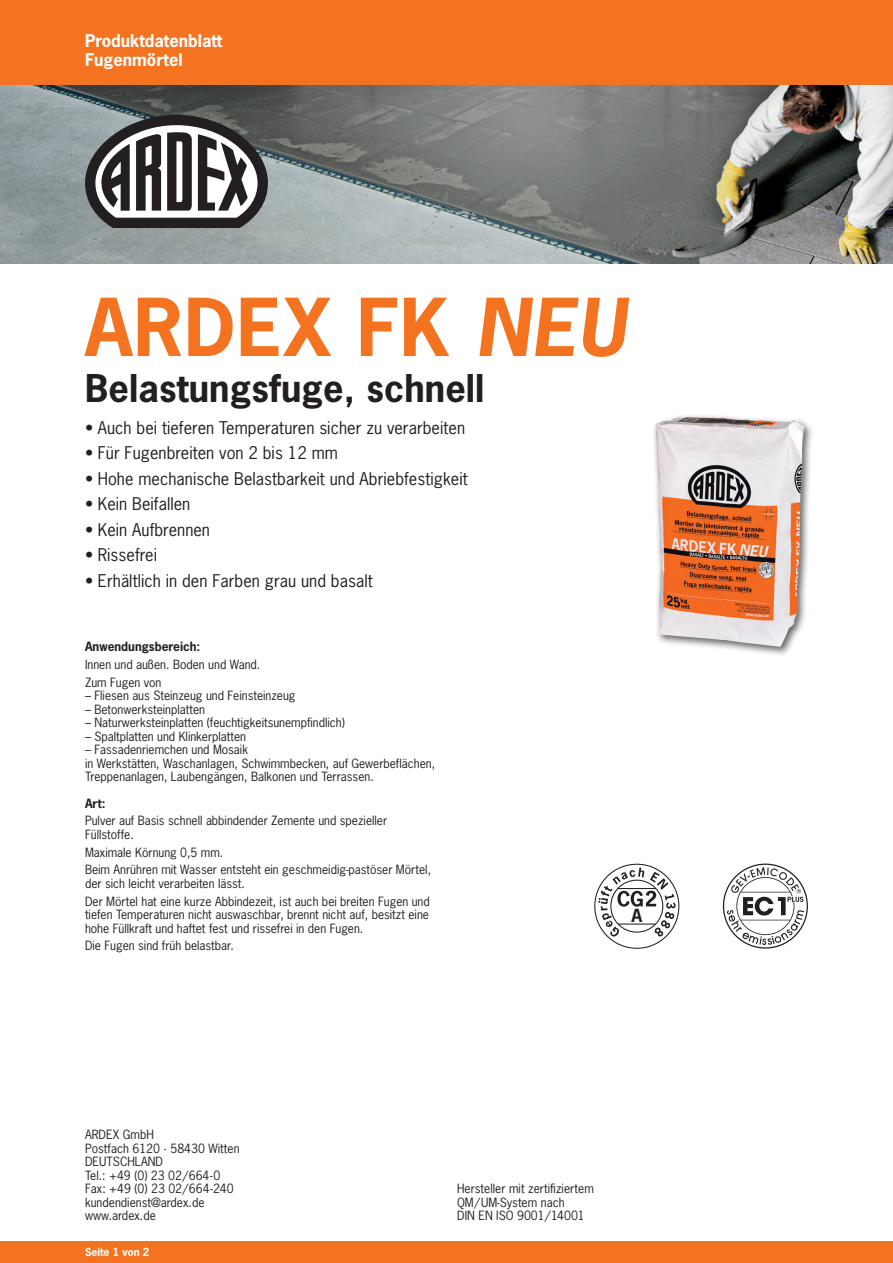
<style>
.page{position:relative;width:893px;height:1263px;background:#fff}
.page>*{position:absolute;margin:0;border:0;box-sizing:border-box;transform-origin:0 0}
.t1{font:700 75px "News Gothic Std";letter-spacing:.015em;color:#f47321}
.t2{font:700 36px "News Gothic Std";letter-spacing:.005em;color:#231f20}
.t3{font:700 17.1px "News Gothic";color:#231f20}
.t4{font:16.5px "News Gothic Std";letter-spacing:.005em;color:#231f20}
.t5{font:700 16.5px/19.5px "News Gothic Std";color:#fff}
.t6{font:12px/13.5px "News Gothic Std";color:#231f20}
.t7{font:700 12px "News Gothic Std";color:#231f20}
.t8{font:700 10.5px "News Gothic Std";color:#fff}
.s1{font-style:italic}
</style>
<div class="page">
<div style="left:0;top:0;width:893px;height:85px;background:#f47321"></div>
<div style="left:0;top:1242px;width:893px;height:21px;background:#f47321"></div>
<img style="left:0;top:85px;width:893px;height:179px">
<svg style="left:85px;top:115px;width:183px;height:113px"></svg>
<svg style="left:598px;top:867px;width:78px;height:70px"></svg>
<svg style="left:723px;top:863px;width:85px;height:86px"></svg>
<div style="left:652px;top:413px;width:162px;height:244px;background:#231f20;opacity:.7"></div>
<img style="left:656px;top:417px;width:34px;height:133px">
<h3 class="t5" style="left:85px;top:31px;width:139px">Produktdatenblatt<br>Fugenmörtel</h3>
<h1 class="t1" style="left:85px;top:278px;width:542px">ARDEX FK <span class="s1">NEU</span></h1>
<h2 class="t2" style="left:85px;top:365px;width:401px">Belastungsfuge, schnell</h2>
<h3 class="t4" style="left:85px;top:417px;width:382px">• Auch bei tieferen Temperaturen sicher zu verarbeiten</h3>
<h3 class="t4" style="left:85px;top:442px;width:254px">• Für Fugenbreiten von 2 bis 12 mm</h3>
<h3 class="t4" style="left:85px;top:468px;width:384px">• Hohe mechanische Belastbarkeit und Abriebfestigkeit</h3>
<h3 class="t4" style="left:85px;top:493px;width:107px">• Kein Beifallen</h3>
<h3 class="t4" style="left:85px;top:519px;width:127px">• Kein Aufbrennen</h3>
<h3 class="t4" style="left:85px;top:544px;width:74px">• Rissefrei</h3>
<h3 class="t4" style="left:85px;top:570px;width:289px">• Erhältlich in den Farben grau und basalt</h3>
<p class="t7" style="left:85px;top:639px;width:117px">Anwendungsbereich:</p>
<p class="t6" style="left:85px;top:656px;width:177px;line-height:17.7px">Innen und außen. Boden und Wand.<br>Zum Fugen von</p>
<p class="t6" style="left:85px;top:689px;width:212px">– Fliesen aus Steinzeug und Feinsteinzeug</p>
<p class="t6" style="left:85px;top:703px;width:122px">– Betonwerksteinplatten</p>
<p class="t6" style="left:85px;top:716px;width:261px">– Naturwerksteinplatten (feuchtigkeitsunempfindlich)</p>
<p class="t6" style="left:85px;top:730px;width:163px">– Spaltplatten und Klinkerplatten</p>
<p class="t6" style="left:85px;top:743px;width:352px">– Fassadenriemchen und Mosaik<br>in Werkstätten, Waschanlagen, Schwimmbecken, auf Gewerbeflächen,<br>Treppenanlagen, Laubengängen, Balkonen und Terrassen.</p>
<p class="t7" style="left:85px;top:795px;width:22px">Art:</p>
<p class="t6" style="left:85px;top:814px;width:304px">Pulver auf Basis schnell abbindender Zemente und spezieller<br>Füllstoffe.</p>
<p class="t6" style="left:85px;top:843px;width:348px;line-height:17.7px">Maximale Körnung 0,5 mm.<br>Beim Anrühren mit Wasser entsteht ein geschmeidig-pastöser Mörtel,</p>
<p class="t6" style="left:85px;top:874px;width:346px;line-height:17.7px">der sich leicht verarbeiten lässt.<br>Der Mörtel hat eine kurze Abbindezeit, ist auch bei breiten Fugen und</p>
<p class="t6" style="left:85px;top:908px;width:345px">tiefen Temperaturen nicht auswaschbar, brennt nicht auf, besitzt eine hohe Füllkraft und haftet fest und rissefrei in den Fugen.</p>
<p class="t6" style="left:85px;top:939px;width:150px">Die Fugen sind früh belastbar.</p>
<h3 class="t3" style="left:632px;top:904px;width:12px">A</h3>
<p class="t6" style="left:85px;top:1128px;width:156px">ARDEX GmbH<br>Postfach 6120 · 58430 Witten<br>DEUTSCHLAND<br>Tel.: +49 (0) 23 02/664-0<br>Fax: +49 (0) 23 02/664-240 kundendienst@ardex.de www.ardex.de</p>
<p class="t8" style="left:85px;top:1245px;width:66px">Seite 1 von 2</p>
<p class="t6" style="left:457px;top:1182px;width:138px">Hersteller mit zertifiziertem<br>QM/UM-System nach<br>DIN EN ISO 9001/14001</p>
</div>
